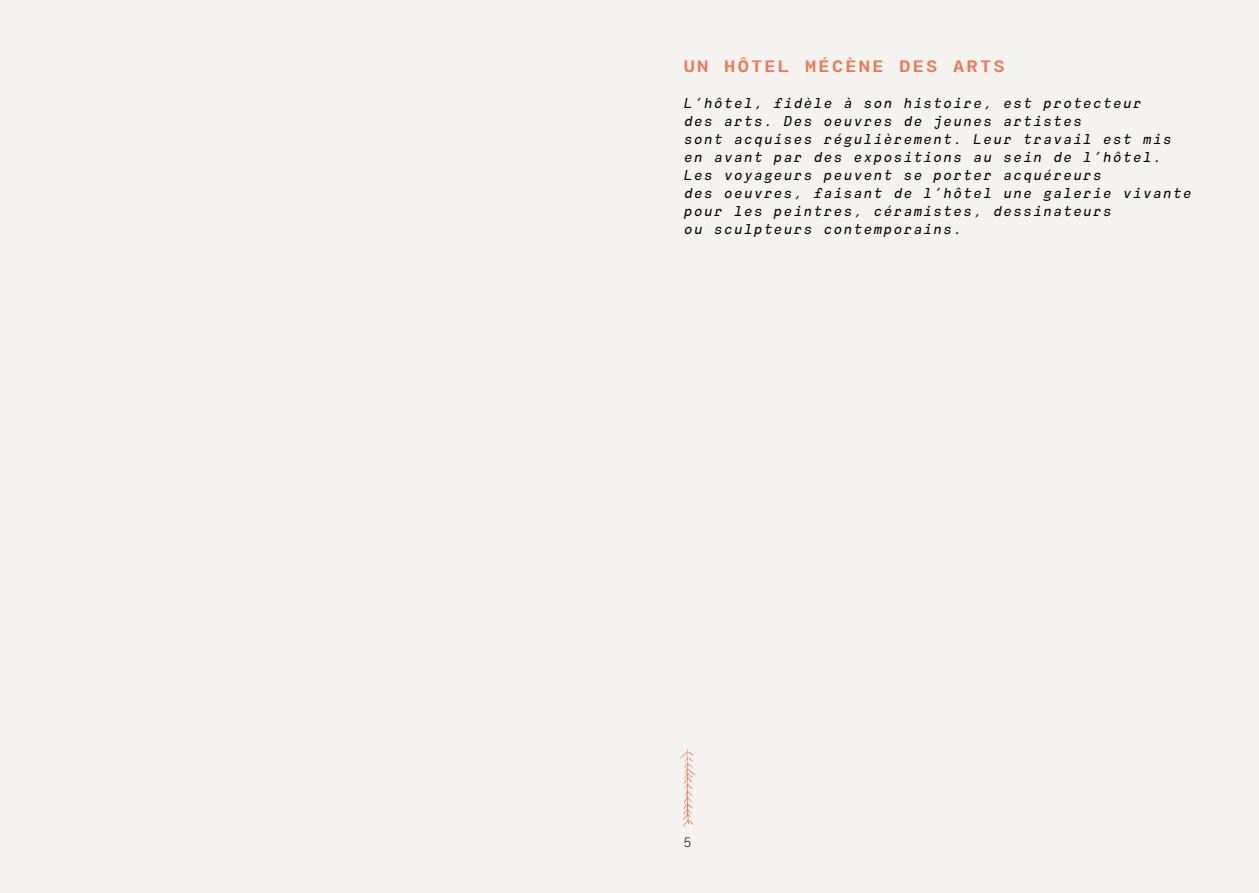
<style>
.page{position:relative;width:1259px;height:893px;background:#f5f3ef}
.page>*{position:absolute;margin:0;border:0;box-sizing:border-box;transform-origin:0 0}
.t1{font:700 16.5px "ATC Harris";letter-spacing:.08em;color:#ed7857;scale:1.2 1}
.t2{font:italic 14.25px/18px "ATC Harris";letter-spacing:.1em;color:#000}
.t3{font:300 13.5px "ATC Harris";color:#000}
</style>
<div class="page">
<svg style="left:680px;top:749px;width:16px;height:78px"></svg>
<p class="t1" style="left:683px;top:56px;width:269px">UN HÔTEL MÉCÈNE DES ARTS</p>
<p class="t2" style="left:683px;top:93px;width:509px">L’hôtel, fidèle à son histoire, est protecteur<br>des arts. Des oeuvres de jeunes artistes<br>sont acquises régulièrement. Leur travail est mis en avant par des expositions au sein de l’hôtel.<br>Les voyageurs peuvent se porter acquéreurs<br>des oeuvres, faisant de l’hôtel une galerie vivante pour les peintres, céramistes, dessinateurs<br>ou sculpteurs contemporains.</p>
<p class="t3" style="left:683px;top:834px;width:10px">5</p>
</div>
